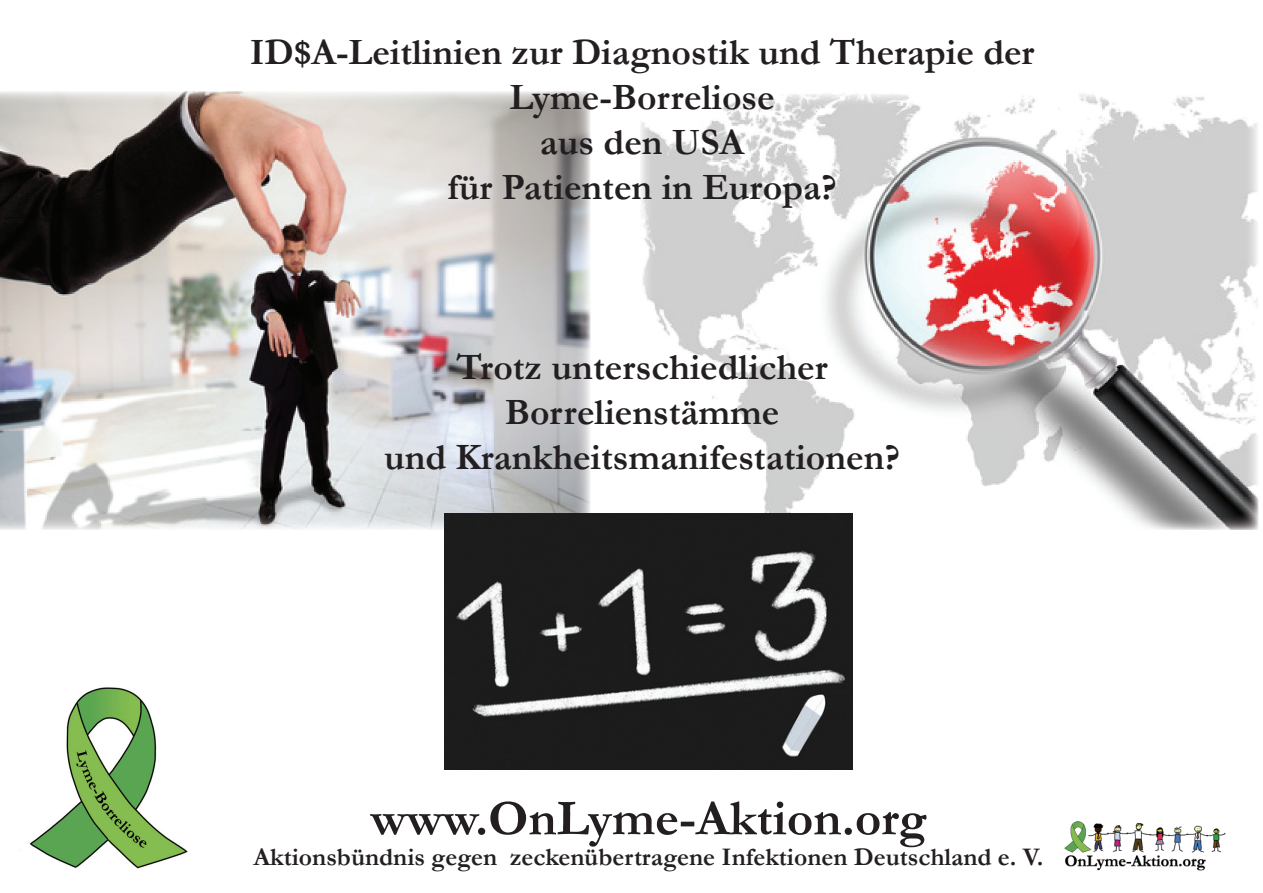
<style>
.page{position:relative;width:1263px;height:893px;background:#fff}
.page>*{position:absolute;margin:0;border:0;box-sizing:border-box;transform-origin:0 0}
.t1{font:700 51px "Garamond";color:#231f20}
.t2{font:700 37.5px/45px "Garamond";color:#231f20;text-align:center}
.t3{font:700 25.5px "Garamond";color:#231f20}
</style>
<div class="page">
<img style="left:641px;top:94px;width:617px;height:435px">
<img style="left:0;top:91px;width:590px;height:438px">
<img style="left:19px;top:687px;width:169px;height:182px">
<img style="left:1064px;top:821px;width:162px;height:50px">
<img style="left:445px;top:513px;width:407px;height:256px">
<p class="t2" style="left:250px;top:30px;width:786px">ID$A-Leitlinien zur Diagnostik und Therapie der<br>Lyme-Borreliose<br>aus den USA<br>für Patienten in Europa?</p>
<p class="t2" style="left:384px;top:345px;width:518px">Trotz unterschiedlicher<br>Borrelienstämme<br>und Krankheitsmanifestationen?</p>
<h1 class="t1" style="left:370px;top:784px;width:558px">www.OnLyme-Aktion.org</h1>
<p class="t3" style="left:254px;top:840px;width:791px">Aktionsbündnis gegen zeckenübertragene Infektionen Deutschland e. V.</p>
</div>
